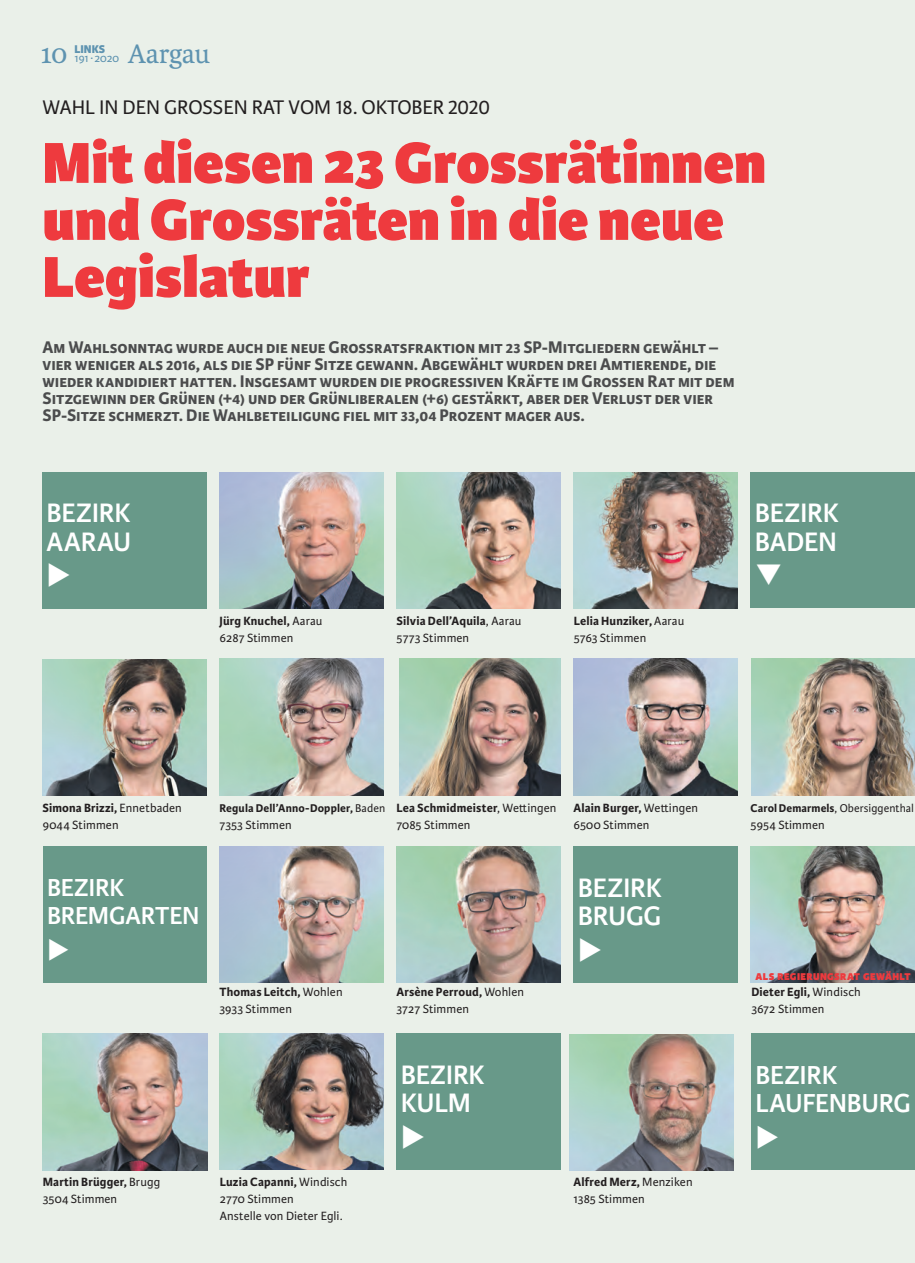
<style>
.page{position:relative;width:915px;height:1263px;background:#fff}
.page>*{position:absolute;margin:0;border:0;box-sizing:border-box;transform-origin:0 0}
.t1{font:800 61.5px/57px "Karmina Sans";color:#ee3a3e}
.t2{font:600 28.5px/28.5px "Karmina Sans";letter-spacing:-.005em;color:#fff}
.t3{font:28.5px "Karmina";letter-spacing:-.005em;color:#5e93b0}
.t4{font:600 27.75px/28.5px "Karmina Sans";letter-spacing:-.005em;color:#fff}
.t5{font:600 26.25px/28.5px "Karmina Sans";letter-spacing:-.005em;color:#fff}
.t6{font:21px "Karmina Sans";color:#231f20}
.t7{font:700 18px/17px "Karmina Sans";color:#4b4c4d}
.t8{font:12.75px/17px "Karmina Sans";letter-spacing:.01em;color:#231f20}
.t9{font:700 12.75px/17px "Karmina Sans";letter-spacing:.01em;color:#231f20}
.t10{font:12px "Karmina Sans";letter-spacing:.005em;color:#231f20}
.t11{font:700 12px "Karmina Sans";letter-spacing:.015em;color:#231f20}
.t12{font:12px "Karmina Sans";color:#5e93b0}
.t13{font:800 12px "Karmina Sans";color:#5e93b0}
.t14{font:800 10.5px "Karmina Sans";letter-spacing:.03em;color:#ee3a3e}
.s1{font-weight:700}
.s2{font-weight:400}
</style>
<div class="page">
<div style="left:0;top:0;width:914px;height:1263px;background:#eaf0e9"></div>
<div style="left:42px;top:472px;width:164px;height:136px;background:#689989"></div>
<img style="left:219px;top:472px;width:165px;height:136px">
<img style="left:396px;top:472px;width:164px;height:136px">
<img style="left:573px;top:472px;width:164px;height:136px">
<div style="left:750px;top:472px;width:164px;height:136px;background:#689989"></div>
<div style="left:43px;top:846px;width:163px;height:136px;background:#689989"></div>
<div style="left:573px;top:847px;width:164px;height:136px;background:#689989"></div>
<div style="left:396px;top:1033px;width:164px;height:137px;background:#689989"></div>
<div style="left:751px;top:1033px;width:163px;height:137px;background:#689989"></div>
<img style="left:42px;top:659px;width:164px;height:137px">
<img style="left:219px;top:659px;width:164px;height:136px">
<img style="left:573px;top:659px;width:164px;height:136px">
<img style="left:751px;top:659px;width:163px;height:137px">
<img style="left:399px;top:659px;width:161px;height:137px">
<img style="left:220px;top:846px;width:163px;height:136px">
<img style="left:396px;top:847px;width:164px;height:135px">
<img style="left:750px;top:846px;width:164px;height:136px">
<img style="left:43px;top:1033px;width:164px;height:137px">
<img style="left:219px;top:1033px;width:164px;height:137px">
<img style="left:569px;top:1035px;width:164px;height:135px">
<p class="t12" style="left:74px;top:52px;width:46px">191∙ 2020</p>
<h2 class="t3" style="left:128px;top:38px;width:84px">Aargau</h2>
<h2 class="t3" style="left:40px;top:38px;width:28px">10</h2>
<p class="t13" style="left:74px;top:43px;width:32px">LINKS</p>
<h3 class="t6" style="left:43px;top:95px;width:449px">WAHL IN DEN GROSSEN RAT VOM 18. OKTOBER 2020</h3>
<h1 class="t1" style="left:43px;top:137px;width:724px">Mit diesen 23 Grossrätinnen und Grossräten in die neue<br>Legislatur</h1>
<p class="t7" style="left:43px;top:339px;width:693px">Am Wahlsonntag wurde auch die neue Grossratsfraktion mit 23 SP-Mitgliedern gewählt – vier weniger als 2016, als die SP fünf Sitze gewann. Abgewählt wurden drei Amtierende, die wieder kandidiert hatten. Insgesamt wurden die progressiven Kräfte im Grossen Rat mit dem Sitzgewinn der Grünen (+4) und der Grünliberalen (+6) gestärkt, aber der Verlust der vier SP-Sitze schmerzt. Die Wahlbeteiligung fiel mit 33,04 Prozent mager aus.</p>
<h2 class="t2" style="left:47px;top:499px;width:86px">BEZIRK<br>AARAU</h2>
<p class="t8" style="left:219px;top:613px;width:104px"><span class="s1">Jürg Knuchel,</span> Aarau<br>6287 Stimmen</p>
<p class="t9" style="left:396px;top:613px;width:126px">Silvia Dell’Aquila<span class="s2">, Aarau<br>5773 Stimmen</span></p>
<p class="t8" style="left:573px;top:613px;width:112px"><span class="s1">Lelia Hunziker,</span> Aarau<br>5763 Stimmen</p>
<h2 class="t2" style="left:754px;top:499px;width:85px">BEZIRK<br>BADEN</h2>
<p class="t8" style="left:42px;top:800px;width:141px"><span class="s1">Simona Brizzi,</span> Ennetbaden<br>9044 Stimmen</p>
<p class="t11" style="left:219px;top:801px;width:167px">Regula Dell’Anno-Doppler, <span class="s2">Baden</span></p>
<p class="t8" style="left:219px;top:817px;width:74px">7353 Stimmen</p>
<p class="t8" style="left:396px;top:800px;width:161px"><span class="s1">Lea Schmidmeister</span>, Wettingen<br>7085 Stimmen</p>
<p class="t8" style="left:573px;top:800px;width:126px"><span class="s1">Alain Burger,</span> Wettingen<br>6500 Stimmen</p>
<p class="t10" style="left:750px;top:802px;width:165px"><span class="s1">Carol Demarmels</span>, Obersiggenthal</p>
<p class="t8" style="left:750px;top:817px;width:76px">5954 Stimmen</p>
<h3 class="t5" style="left:47px;top:873px;width:154px">BEZIRK<br>BREMGARTEN</h3>
<h2 class="t2" style="left:577px;top:874px;width:85px">BEZIRK<br>BRUGG</h2>
<p class="t14" style="left:755px;top:970px;width:156px">ALS REGIERUNGSRAT GEWÄHLT</p>
<p class="t8" style="left:219px;top:984px;width:125px"><span class="s1">Thomas Leitch,</span> Wohlen<br>3933 Stimmen</p>
<p class="t8" style="left:396px;top:984px;width:129px"><span class="s1">Arsène Perroud,</span> Wohlen<br>3727 Stimmen</p>
<p class="t8" style="left:751px;top:984px;width:111px"><span class="s1">Dieter Egli,</span> Windisch<br>3672 Stimmen</p>
<p class="t8" style="left:43px;top:1173px;width:119px"><span class="s1">Martin Brügger,</span> Brugg<br>3504 Stimmen</p>
<p class="t8" style="left:220px;top:1173px;width:129px"><span class="s1">Luzia Capanni,</span> Windisch<br>2770 Stimmen<br>Anstelle von Dieter Egli.</p>
<h2 class="t2" style="left:400px;top:1061px;width:85px">BEZIRK<br>KULM</h2>
<h3 class="t4" style="left:755px;top:1061px;width:157px">BEZIRK<br>LAUFENBURG</h3>
<p class="t8" style="left:573px;top:1173px;width:121px"><span class="s1">Alfred Merz,</span> Menziken<br>1385 Stimmen</p>
</div>
